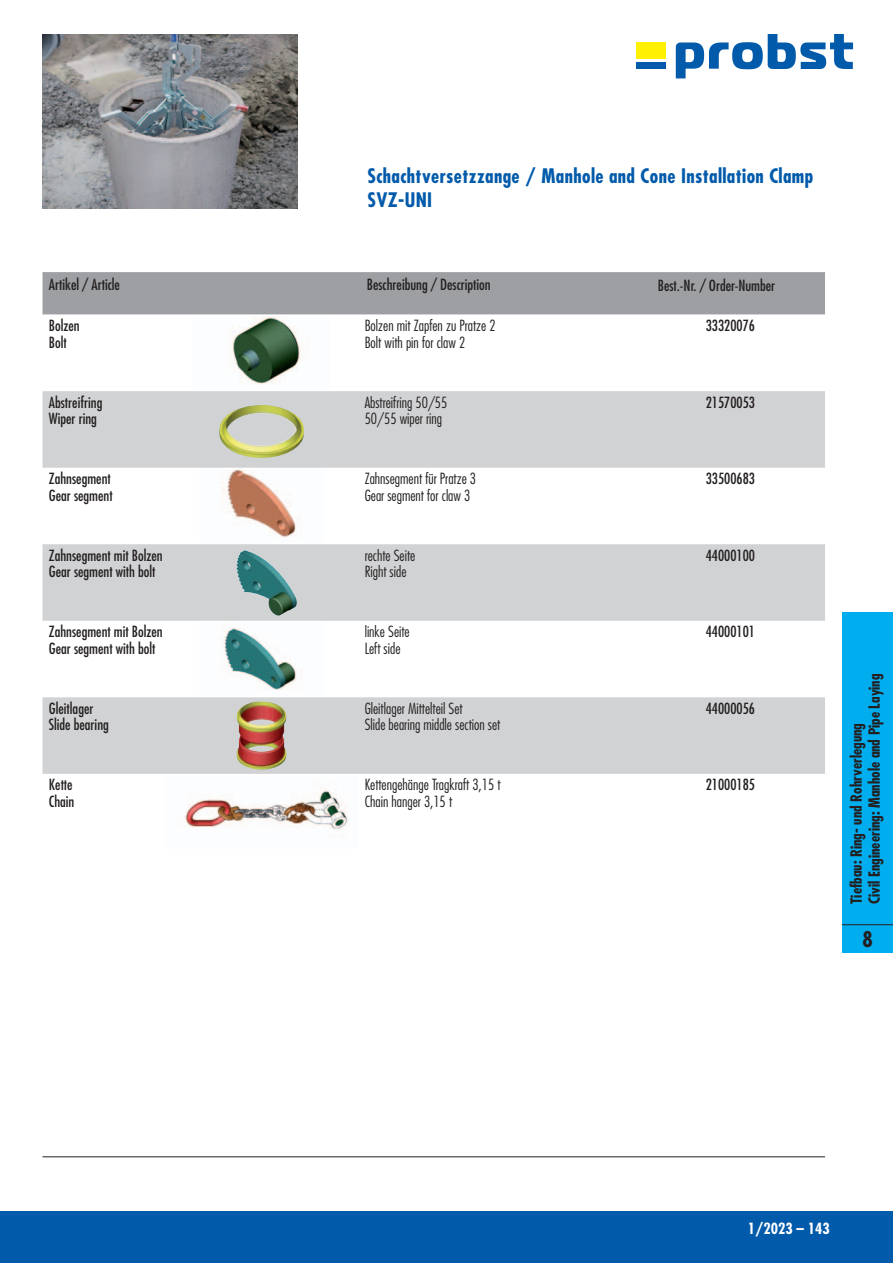
<style>
.page{position:relative;width:893px;height:1263px;background:#fff}
.page>*{position:absolute;margin:0;border:0;box-sizing:border-box;transform-origin:0 0}
.t1{font:700 condensed 21px "Futura";color:#231f20}
.t2{font:700 condensed 19.5px/24px "Futura";letter-spacing:.02em;color:#015aaa}
.t3{font:condensed 15px/16.5px "Futura";color:#231f20}
.t4{font:300 condensed 15px/16.5px "Futura";color:#231f20}
.t5{font:700 condensed 15px/18px "Futura";color:#231f20}
.t6{font:700 condensed 15px "Futura";color:#fff}
</style>
<div class="page">
<div style="left:0;top:1212px;width:893px;height:51px;background:#015aaa"></div>
<div style="left:842px;top:612px;width:51px;height:340px;background:#00aeef"></div>
<hr style="left:842px;top:924px;width:51px;height:1px;background:#231f20">
<div style="left:636px;top:42px;width:30px;height:17px;background:#fff101"></div>
<svg style="left:676px;top:34px;width:177px;height:44px"></svg>
<div style="left:636px;top:62px;width:30px;height:7px;background:#015aaa"></div>
<img style="left:43px;top:34px;width:255px;height:174px">
<div style="left:43px;top:272px;width:782px;height:43px;background:#9d9fa2"></div>
<svg style="left:43px;top:391px;width:782px;height:383px;fill:#d1d2d4"></svg>
<img style="left:199px;top:623px;width:125px;height:72px">
<img style="left:277px;top:571px;width:16px;height:23px">
<img style="left:243px;top:763px;width:40px;height:7px">
<img style="left:199px;top:470px;width:125px;height:72px">
<img style="left:232px;top:317px;width:68px;height:67px">
<img style="left:219px;top:409px;width:20px;height:38px">
<img style="left:184px;top:789px;width:164px;height:41px">
<hr style="left:43px;top:1157px;width:782px;height:1px;background:#231f20">
<h2 class="t2" style="left:367px;top:166px;width:447px">Schachtversetzzange / Manhole and Cone Installation Clamp<br>SVZ-UNI</h2>
<p class="t3" style="left:49px;top:278px;width:73px">Artikel / Article</p>
<p class="t3" style="left:367px;top:278px;width:125px">Beschreibung / Description</p>
<p class="t3" style="left:49px;top:319px;width:32px">Bolzen<br>Bolt</p>
<p class="t4" style="left:365px;top:318px;width:132px">Bolzen mit Zapfen zu Pratze 2<br>Bolt with pin for claw 2</p>
<p class="t3" style="left:706px;top:319px;width:51px">33320076</p>
<p class="t3" style="left:658px;top:278px;width:119px">Best.-Nr. / Order-Number</p>
<p class="t3" style="left:49px;top:395px;width:55px">Abstreifring<br>Wiper ring</p>
<p class="t4" style="left:365px;top:395px;width:84px">Abstreifring 50/55<br>50/55 wiper ring</p>
<p class="t3" style="left:706px;top:395px;width:51px">21570053</p>
<p class="t3" style="left:49px;top:472px;width:65px">Zahnsegment<br>Gear segment</p>
<p class="t4" style="left:365px;top:471px;width:113px">Zahnsegment für Pratze 3<br>Gear segment for claw 3</p>
<p class="t3" style="left:706px;top:472px;width:51px">33500683</p>
<p class="t3" style="left:49px;top:548px;width:115px">Zahnsegment mit Bolzen<br>Gear segment with bolt</p>
<p class="t4" style="left:365px;top:548px;width:52px">rechte Seite<br>Right side</p>
<p class="t3" style="left:706px;top:548px;width:51px">44000100</p>
<p class="t3" style="left:49px;top:625px;width:115px">Zahnsegment mit Bolzen<br>Gear segment with bolt</p>
<p class="t4" style="left:365px;top:625px;width:47px">linke Seite<br>Left side</p>
<p class="t3" style="left:706px;top:625px;width:51px">44000101</p>
<p class="t3" style="left:49px;top:701px;width:62px">Gleitlager<br>Slide bearing</p>
<p class="t4" style="left:365px;top:701px;width:137px">Gleitlager Mittelteil Set<br>Slide bearing middle section set</p>
<p class="t3" style="left:706px;top:701px;width:51px">44000056</p>
<p class="t3" style="left:49px;top:778px;width:27px">Kette<br>Chain</p>
<p class="t4" style="left:365px;top:778px;width:137px">Kettengehänge Tragkraft 3,15 t<br>Chain hanger 3,15 t</p>
<p class="t3" style="left:706px;top:778px;width:51px">21000185</p>
<p class="t5" style="left:849px;top:904px;width:231px;rotate:-90deg">Tiefbau: Ring- und Rohrverlegung<br>Civil Engineering: Manhole and Pipe Laying</p>
<h1 class="t1" style="left:862px;top:930px;width:12px">8</h1>
<p class="t6" style="left:748px;top:1222px;width:83px">1/2023 – 143</p>
</div>
